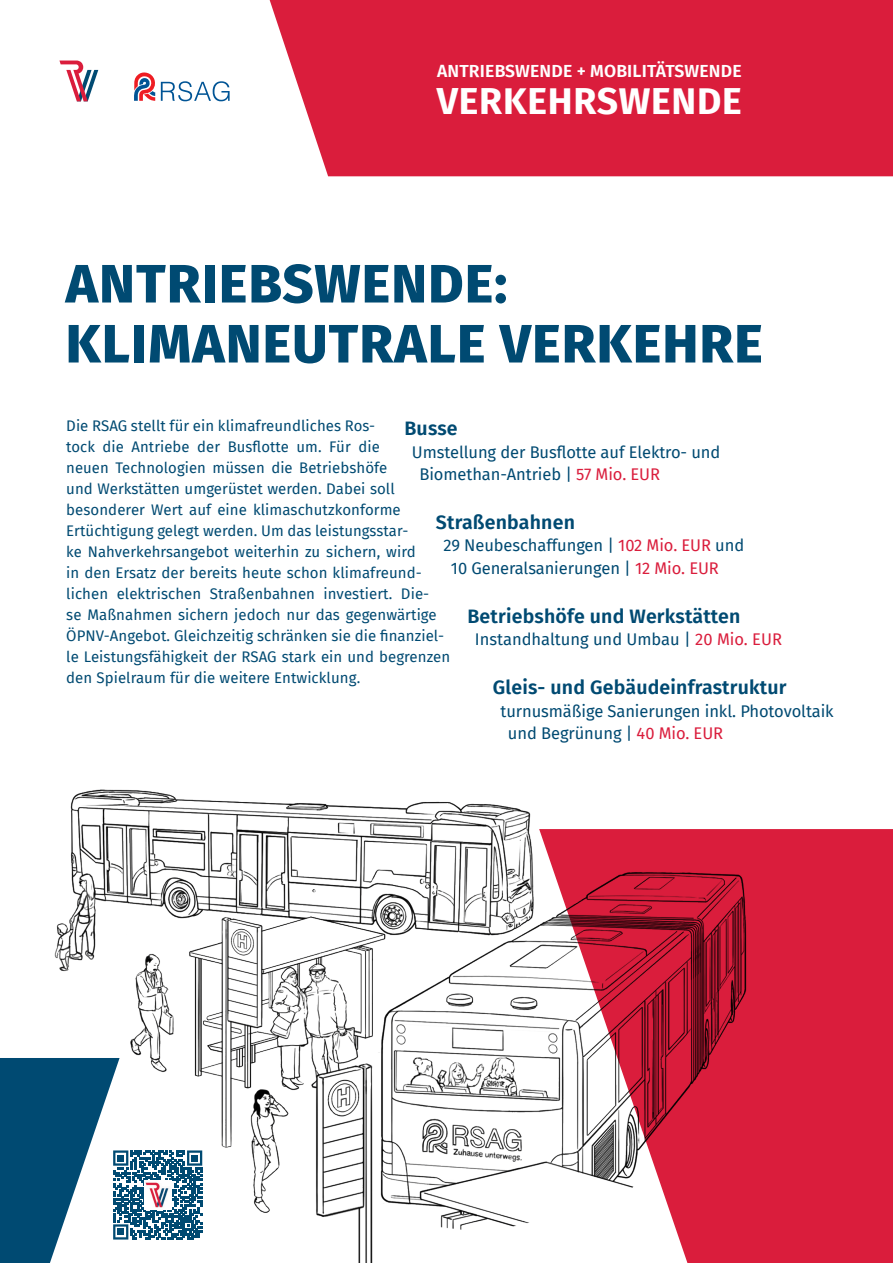
<style>
.page{position:relative;width:893px;height:1263px;background:#fff}
.page>*{position:absolute;margin:0;border:0;box-sizing:border-box;transform-origin:0 0}
.t1{font:800 54px/60px "Fira Sans";letter-spacing:.025em;color:#004a72}
.t2{font:700 37.35px "Fira Sans";letter-spacing:.02em;color:#fff}
.t3{font:600 19.5px "Fira Sans";letter-spacing:.01em;color:#004a72}
.t4{font:600 17.55px "Fira Sans";letter-spacing:.01em;color:#fff}
.t5{font:16.5px/22.5px "Fira Sans";letter-spacing:-.005em;color:#004a72}
.t6{font:15px/21px "Fira Sans";letter-spacing:.005em;color:#004a72}
.s1{color:#da1d3c}
</style>
<div class="page">
<img style="left:54px;top:789px;width:485px;height:474px">
<svg style="left:134px;top:72px;width:96px;height:29px"></svg>
<svg style="left:59px;top:61px;width:39px;height:40px"></svg>
<div style="left:109px;top:1146px;width:98px;height:98px;background:linear-gradient(to bottom,#fff,#fff)"></div>
<svg style="left:0;top:1058px;width:202px;height:205px"></svg>
<div style="left:269px;top:0;width:624px;height:176px;background:#da1d3c"></div>
<svg style="left:539px;top:829px;width:354px;height:434px;fill:#da1d3c"></svg>
<p class="t4" style="left:437px;top:56px;width:306px">ANTRIEBSWENDE + MOBILITÄTSWENDE</p>
<h2 class="t2" style="left:437px;top:69px;width:306px">VERKEHRSWENDE</h2>
<h1 class="t1" style="left:66px;top:249px;width:698px">ANTRIEBSWENDE:<br>KLIMANEUTRALE VERKEHRE</h1>
<p class="t6" style="left:66px;top:415px;width:385px">Die RSAG stellt für ein klimafreundliches Ros-<br>tock die Antriebe der Busflotte um. Für die<br>neuen Technologien müssen die Betriebshöfe<br>und Werkstätten umgerüstet werden. Dabei soll besonderer Wert auf eine klimaschutzkonforme Ertüchtigung gelegt werden. Um das leistungsstar-<br>ke Nahverkehrsangebot weiterhin zu sichern, wird<br>in den Ersatz der bereits heute schon klimafreund&shy;lichen elektrischen Straßenbahnen investiert. Die-<br>se Maßnahmen sichern jedoch nur das gegenwärtige ÖPNV-Angebot. Gleichzeitig schränken sie die finanziel&shy;le Leistungsfähigkeit der RSAG stark ein und begrenzen den Spielraum für die weitere Entwicklung.</p>
<h3 class="t3" style="left:404px;top:412px;width:55px">Busse</h3>
<p class="t5" style="left:419px;top:440px;width:302px;text-indent:-8px">Umstellung der Busflotte auf Elektro- und<br>Biomethan-Antrieb | <span class="s1">57 Mio. EUR</span></p>
<h3 class="t3" style="left:436px;top:506px;width:140px">Straßenbahnen</h3>
<p class="t5" style="left:451px;top:534px;width:295px;text-indent:-8px">29 Neubeschaffungen | <span class="s1">102 Mio. EUR</span> und<br>10 Generalsanierungen | <span class="s1">12 Mio. EUR</span></p>
<h3 class="t3" style="left:467px;top:600px;width:275px">Betriebshöfe und Werkstätten</h3>
<p class="t5" style="left:475px;top:628px;width:309px">Instandhaltung und Umbau | <span class="s1">20 Mio. EUR</span></p>
<h3 class="t3" style="left:493px;top:671px;width:295px">Gleis- und Gebäudeinfrastruktur</h3>
<p class="t5" style="left:508px;top:699px;width:327px;text-indent:-8px">turnusmäßige Sanierungen inkl. Photovoltaik und Begrünung | <span class="s1">40 Mio. EUR</span></p>
</div>
